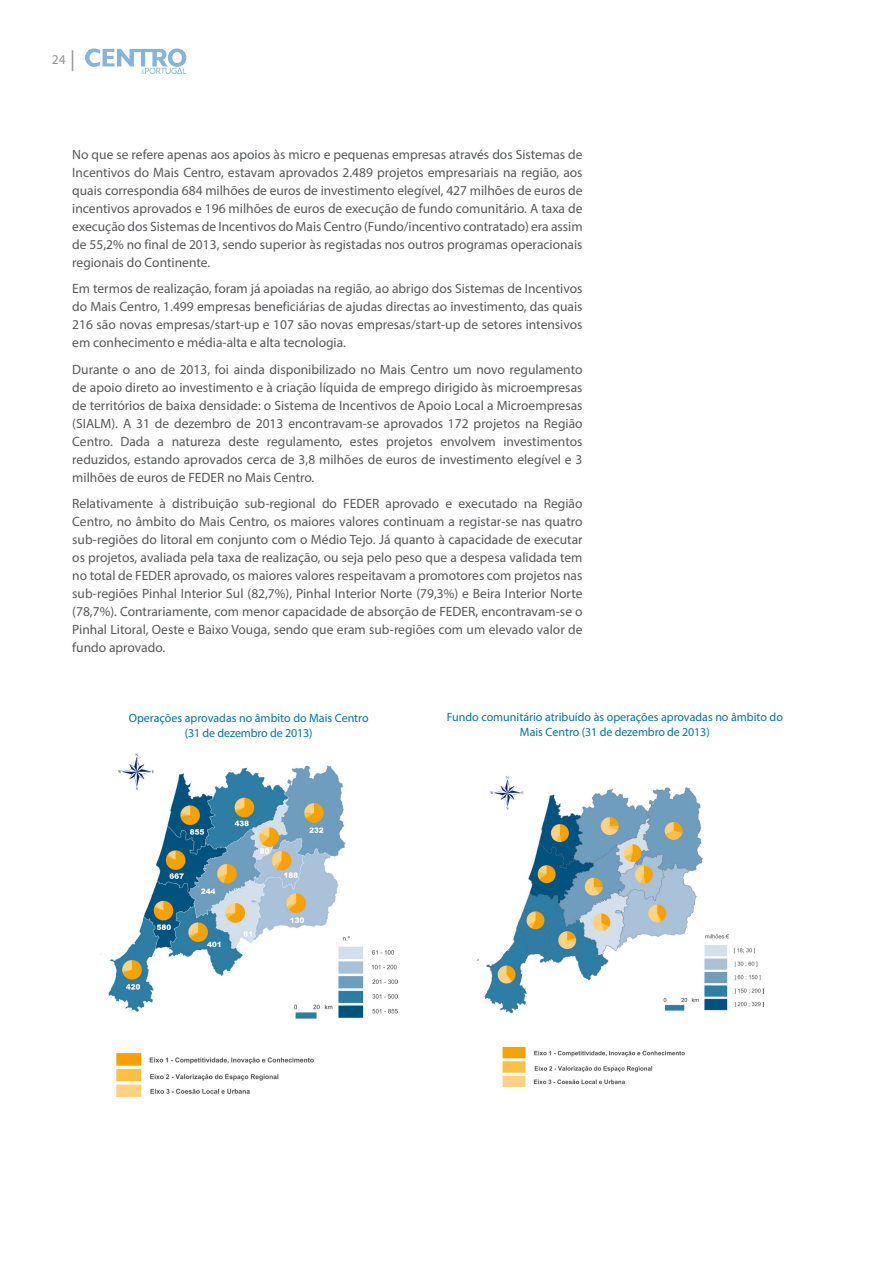
<style>
.page{position:relative;width:893px;height:1263px;background:#fff}
.page>*{position:absolute;margin:0;border:0;box-sizing:border-box;transform-origin:0 0}
.t1{font:13.5px/18px "Myriad Pro";color:#57585a;text-align:justify}
.t2{font:13.5px "Myriad Pro";color:#939598}
.t3{font:12px/14.4px "Myriad Pro";color:#0073ab;text-align:center}
.s1{font-size:21px}
</style>
<div class="page">
<svg style="left:85px;top:48px;width:101px;height:26px"></svg>
<img style="left:101px;top:753px;width:297px;height:343px">
<img style="left:477px;top:776px;width:286px;height:310px">
<p class="t2" style="left:52px;top:51px;width:25px">24 <span class="s1">|</span></p>
<p class="t1" style="left:72px;top:145px;width:512px">No que se refere apenas aos apoios às micro e pequenas empresas através dos Sistemas de Incentivos do Mais Centro, estavam aprovados 2.489 projetos empresariais na região, aos quais correspondia 684 milhões de euros de investimento elegível, 427 milhões de euros de incentivos aprovados e 196 milhões de euros de execução de fundo comunitário. A taxa de execução dos Sistemas de Incentivos do Mais Centro (Fundo/incentivo contratado) era assim de 55,2% no final de 2013, sendo superior às registadas nos outros programas operacionais regionais do Continente.</p>
<p class="t1" style="left:72px;top:280px;width:512px">Em termos de realização, foram já apoiadas na região, ao abrigo dos Sistemas de Incentivos do Mais Centro, 1.499 empresas beneficiárias de ajudas directas ao investimento, das quais 216 são novas empresas/start-up e 107 são novas empresas/start-up de setores intensivos em conhecimento e média-alta e alta tecnologia.</p>
<p class="t1" style="left:72px;top:360px;width:512px">Durante o ano de 2013, foi ainda disponibilizado no Mais Centro um novo regulamento de apoio direto ao investimento e à criação líquida de emprego dirigido às microempresas de territórios de baixa densidade: o Sistema de Incentivos de Apoio Local a Microempresas (SIALM). A 31 de dezembro de 2013 encontravam-se aprovados 172 projetos na Região Centro. Dada a natureza deste regulamento, estes projetos envolvem investimentos reduzidos, estando aprovados cerca de 3,8 milhões de euros de investimento elegível e 3 milhões de euros de FEDER no Mais Centro.</p>
<p class="t1" style="left:72px;top:495px;width:512px">Relativamente à distribuição sub-regional do FEDER aprovado e executado na Região Centro, no âmbito do Mais Centro, os maiores valores continuam a registar-se nas quatro sub-regiões do litoral em conjunto com o Médio Tejo. Já quanto à capacidade de executar os projetos, avaliada pela taxa de realização, ou seja pelo peso que a despesa validada tem no total de FEDER aprovado, os maiores valores respeitavam a promotores com projetos nas sub-regiões Pinhal Interior Sul (82,7%), Pinhal Interior Norte (79,3%) e Beira Interior Norte (78,7%). Contrariamente, com menor capacidade de absorção de FEDER, encontravam-se o Pinhal Litoral, Oeste e Baixo Vouga, sendo que eram sub-regiões com um elevado valor de fundo aprovado.</p>
<p class="t3" style="left:129px;top:711px;width:241px">Operações aprovadas no âmbito do Mais Centro (31 de dezembro de 2013)</p>
<p class="t3" style="left:447px;top:710px;width:338px">Fundo comunitário atribuído às operações aprovadas no âmbito do<br>Mais Centro (31 de dezembro de 2013)</p>
</div>
